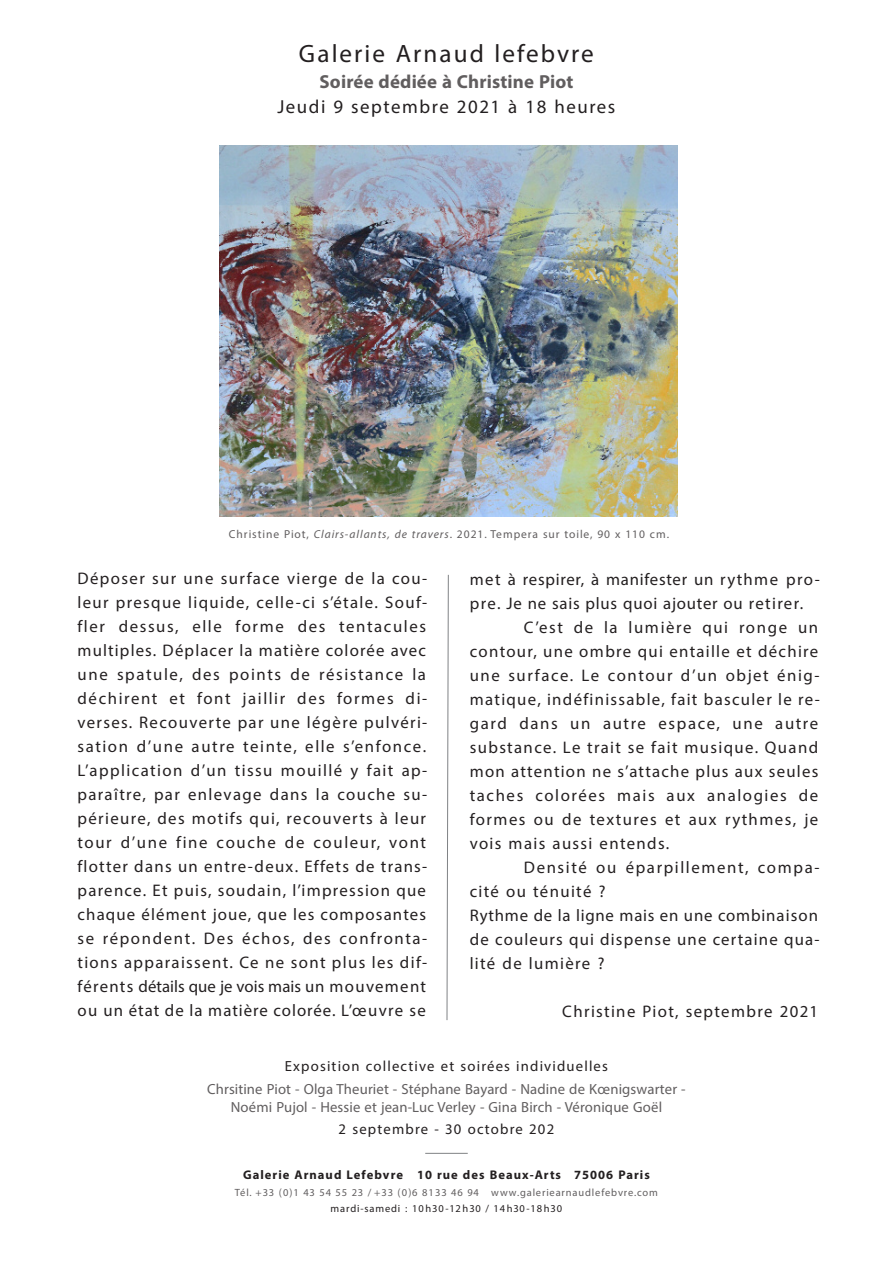
<style>
.page{position:relative;width:893px;height:1263px;background:#fff}
.page>*{position:absolute;margin:0;border:0;box-sizing:border-box;transform-origin:0 0}
.t1{font:36px "Myriad Arabic";letter-spacing:.055em;color:#231f20}
.t2{font:27px "Myriad Arabic";letter-spacing:.055em;color:#231f20}
.t3{font:700 27px "Myriad Arabic";letter-spacing:.005em;color:#615e5f}
.t4{font:24px/24px "Myriad Arabic";letter-spacing:.055em;color:#231f20;text-align:justify}
.t5{font:24px "Myriad Arabic";letter-spacing:.035em;color:#231f20}
.t6{font:24px "Myriad Arabic";letter-spacing:.03em;color:#231f20}
.t7{font:21px/18px "Myriad Arabic";letter-spacing:.005em;color:#615e5f;text-align:center}
.t8{font:21px "Myriad Arabic";letter-spacing:.055em;color:#231f20}
.t9{font:700 18px "Myriad Arabic";letter-spacing:.055em;color:#231f20}
.t10{font:16.5px "Myriad Arabic";letter-spacing:.055em;color:#615e5f}
.t11{font:15px "Myriad Arabic";letter-spacing:.055em;color:#615e5f}
.t12{font:15px "Myriad Arabic";letter-spacing:.055em;color:#231f20}
.s1{font-style:italic}
</style>
<div class="page">
<svg style="left:447px;top:575px;width:1px;height:445px"></svg>
<img style="left:220px;top:145px;width:457px;height:371px">
<hr style="left:425px;top:1153px;width:43px;height:1px;background:#808285">
<h1 class="t1" style="left:299px;top:37px;width:296px">Galerie Arnaud lefebvre</h1>
<p class="t3" style="left:319px;top:69px;width:256px">Soirée dédiée à Christine Piot</p>
<p class="t2" style="left:277px;top:94px;width:339px">Jeudi 9 septembre 2021 à 18 heures</p>
<p class="t10" style="left:229px;top:526px;width:442px">Christine Piot, <span class="s1">Clairs-allants, de travers</span>. 2021. Tempera sur toile, 90 x 110 cm.</p>
<p class="t4" style="left:78px;top:566px;width:351px">Déposer sur une surface vierge de la cou&shy;leur presque liquide, celle-ci s’étale. Souf&shy;fler dessus, elle forme des tentacules multiples. Déplacer la matière colorée avec une spatule, des points de résistance la déchirent et font jaillir des formes di&shy;verses. Recouverte par une légère pulvéri&shy;sation d’une autre teinte, elle s’enfonce.<br>L’application d’un tissu mouillé y fait ap&shy;paraître, par enlevage dans la couche su&shy;périeure, des motifs qui, recouverts à leur tour d’une fine couche de couleur, vont flotter dans un entre-deux. Effets de trans&shy;parence. Et puis, soudain, l’impression que chaque élément joue, que les composantes se répondent. Des échos, des confronta&shy;tions apparaissent. Ce ne sont plus les dif&shy;férents détailsquejevois maisun mouvement ou un état de la matière colorée. L’œuvre se</p>
<p class="t6" style="left:470px;top:567px;width:352px">met à respirer, à manifester un rythme pro-</p>
<p class="t5" style="left:470px;top:591px;width:335px">pre. Je ne sais plus quoi ajouter ou retirer.</p>
<p class="t4" style="left:524px;top:614px;width:296px">C’est de la lumière qui ronge un</p>
<p class="t4" style="left:470px;top:638px;width:350px">contour, une ombre qui entaille et déchire</p>
<p class="t4" style="left:470px;top:662px;width:351px">une surface. Le contour d’un objet énig-</p>
<p class="t4" style="left:470px;top:686px;width:352px">matique, indéfinissable, fait basculer le re-</p>
<p class="t4" style="left:470px;top:710px;width:350px">gard dans un autre espace, une autre</p>
<p class="t4" style="left:470px;top:734px;width:350px">substance. Le trait se fait musique. Quand</p>
<p class="t4" style="left:470px;top:758px;width:350px">mon attention ne s’attache plus aux seules</p>
<p class="t4" style="left:470px;top:782px;width:350px">taches colorées mais aux analogies de</p>
<p class="t4" style="left:470px;top:806px;width:350px">formes ou de textures et aux rythmes, je</p>
<p class="t4" style="left:470px;top:830px;width:201px">vois mais aussi entends.</p>
<p class="t4" style="left:524px;top:854px;width:297px">Densité ou éparpillement, compa-</p>
<p class="t4" style="left:470px;top:878px;width:137px">cité ou ténuité ?</p>
<p class="t5" style="left:470px;top:903px;width:350px">Rythme de la ligne mais en une combinaison</p>
<p class="t4" style="left:470px;top:926px;width:351px">de couleurs qui dispense une certaine qua-</p>
<p class="t4" style="left:470px;top:950px;width:136px">lité de lumière ?</p>
<p class="t4" style="left:562px;top:998px;width:257px">Christine Piot, septembre 2021</p>
<p class="t8" style="left:285px;top:1056px;width:325px">Exposition collective et soirées individuelles</p>
<p class="t7" style="left:207px;top:1079px;width:480px">Chrsitine Piot - Olga Theuriet - Stéphane Bayard - Nadine de Kœnigswarter -<br>Noémi Pujol - Hessie et jean-Luc Verley - Gina Birch - Véronique Goël</p>
<p class="t8" style="left:339px;top:1119px;width:217px">2 septembre - 30 octobre 202</p>
<p class="t9" style="left:243px;top:1166px;width:408px">Galerie Arnaud Lefebvre 10 rue des Beaux-Arts 75006 Paris</p>
<p class="t11" style="left:235px;top:1185px;width:424px">Tél. +33 (0)1 43 54 55 23 / +33 (0)6 8133 46 94 www.galeriearnaudlefebvre.com</p>
<p class="t12" style="left:331px;top:1201px;width:233px">mardi-samedi : 10h30-12h30 / 14h30-18h30</p>
</div>
